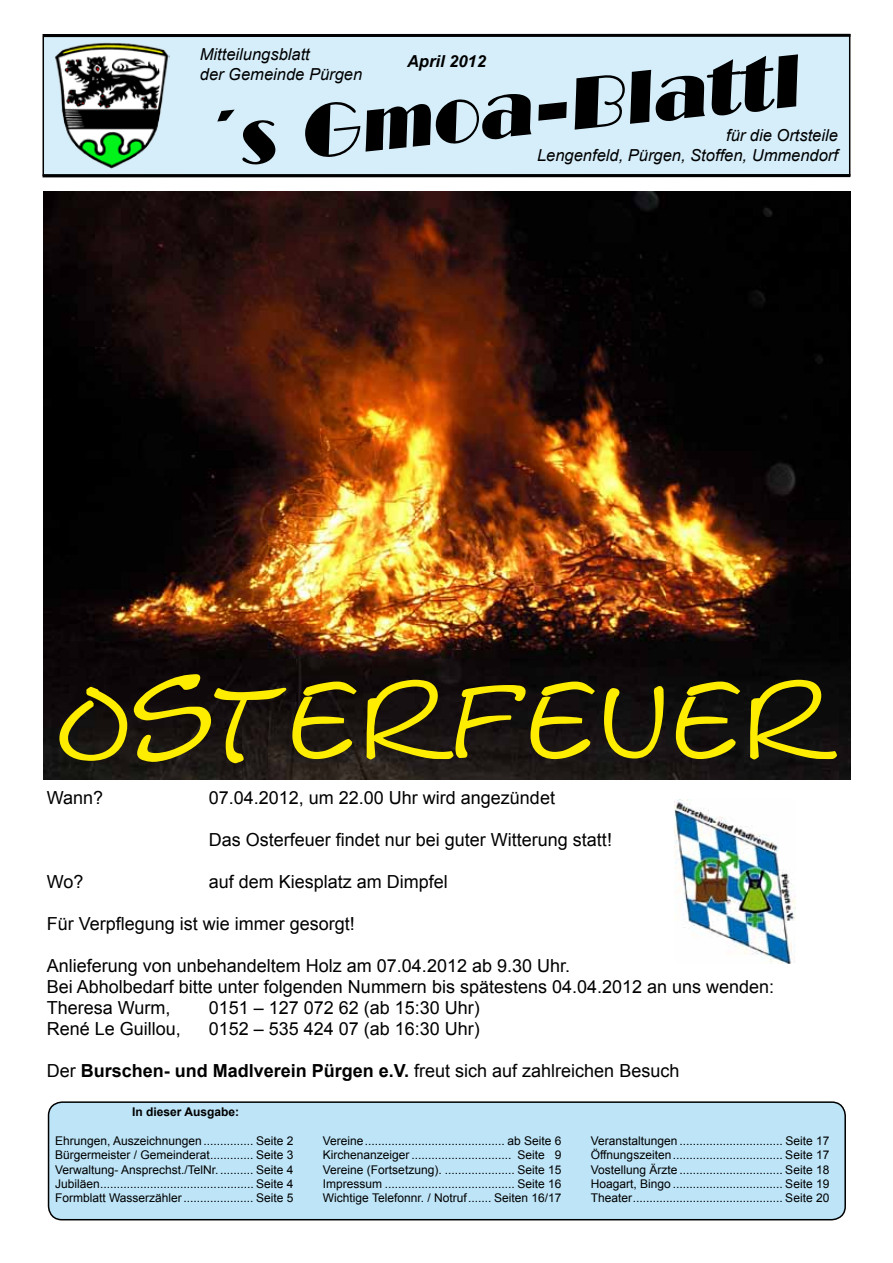
<style>
.page{position:relative;width:893px;height:1263px;background:#fff}
.page>*{position:absolute;margin:0;border:0;box-sizing:border-box;transform-origin:0 0}
.t1{font:105px "Calvin";color:#ffed00}
.t2{font:72px "Broadway BT";color:#000}
.t3{font:18px/21px "Arial";color:#000}
.t4{font:italic 16.5px/19.8px "Arial";color:#000}
.t5{font:italic 700 16.5px "Arial";color:#000}
.t6{font:12px/14.4px "Arial";color:#000;text-align:justify}
.t7{font:700 12px "Arial";color:#000}
.s1{font-weight:700}
</style>
<div class="page">
<div style="left:43px;top:35px;width:807px;height:140px;background:#d5eefa"></div>
<hr style="left:43px;top:174px;width:807px;height:3px;background:#000">
<hr style="left:44px;top:34px;width:806px;height:3px;background:#000">
<div style="left:49px;top:1102px;width:796px;height:118px;background:#bde4f7;border-radius:14px"></div>
<div style="left:48px;top:1101px;width:798px;height:119px;border:2px solid #000;border-radius:14px"></div>
<img style="left:55px;top:42px;width:114px;height:127px">
<img style="left:44px;top:191px;width:806px;height:589px">
<img style="left:675px;top:799px;width:120px;height:164px">
<h3 class="t4" style="left:200px;top:45px;width:164px">Mitteilungsblatt<br>der Gemeinde Pürgen</h3>
<h2 class="t2" style="left:197px;top:100px;width:601px;rotate:-6deg">´s Gmoa-Blattl</h2>
<h3 class="t5" style="left:407px;top:50px;width:80px">April 2012</h3>
<h3 class="t4" style="left:537px;top:126px;width:302px;text-align:right">für die Ortsteile<br>Lengenfeld, Pürgen, Stoffen, Ummendorf</h3>
<h1 class="t1" style="left:56px;top:658px;width:779px">OSTERFEUER</h1>
<h3 class="t3" style="left:47px;top:787px;width:58px">Wann?</h3>
<h3 class="t3" style="left:209px;top:787px;width:348px">07.04.2012, um 22.00 Uhr wird angezündet</h3>
<h3 class="t3" style="left:209px;top:829px;width:405px">Das Osterfeuer findet nur bei guter Witterung statt!</h3>
<h3 class="t3" style="left:47px;top:871px;width:38px">Wo?</h3>
<h3 class="t3" style="left:209px;top:871px;width:241px">auf dem Kiesplatz am Dimpfel</h3>
<h3 class="t3" style="left:47px;top:913px;width:310px">Für Verpflegung ist wie immer gesorgt!</h3>
<h3 class="t3" style="left:47px;top:955px;width:729px">Anlieferung von unbehandeltem Holz am 07.04.2012 ab 9.30 Uhr.<br>Bei Abholbedarf bitte unter folgenden Nummern bis spätestens 04.04.2012 an uns wenden:<br>Theresa Wurm,</h3>
<h3 class="t3" style="left:209px;top:997px;width:273px">0151 – 127 072 62 (ab 15:30 Uhr)</h3>
<h3 class="t3" style="left:47px;top:1018px;width:136px">René Le Guillou,</h3>
<h3 class="t3" style="left:209px;top:1018px;width:273px">0152 – 535 424 07 (ab 16:30 Uhr)</h3>
<h3 class="t3" style="left:47px;top:1060px;width:634px">Der <span class="s1">Burschen- und Madlverein Pürgen e.V.</span> freut sich auf zahlreichen Besuch</h3>
<p class="t7" style="left:132px;top:1104px;width:108px">In dieser Ausgabe:</p>
<p class="t6" style="left:55px;top:1133px;width:240px">Ehrungen, Auszeichnungen ............... Seite 2<br>Bürgermeister / Gemeinderat............. Seite 3<br>Verwaltung- Ansprechst./TelNr. .......... Seite 4<br>Jubiläen.............................................. Seite 4<br>Formblatt Wasserzähler..................... Seite 5</p>
<p class="t6" style="left:323px;top:1133px;width:240px">Vereine.......................................... ab Seite 6<br>Kirchenanzeiger.............................. Seite 9<br>Vereine (Fortsetzung). ..................... Seite 15<br>Impressum ....................................... Seite 16<br>Wichtige Telefonnr. / Notruf....... Seiten 16/17</p>
<p class="t6" style="left:591px;top:1133px;width:240px">Veranstaltungen ............................... Seite 17<br>Öffnungszeiten................................. Seite 17<br>Vostellung Ärzte ............................... Seite 18<br>Hoagart, Bingo ................................. Seite 19<br>Theater............................................. Seite 20</p>
</div>
